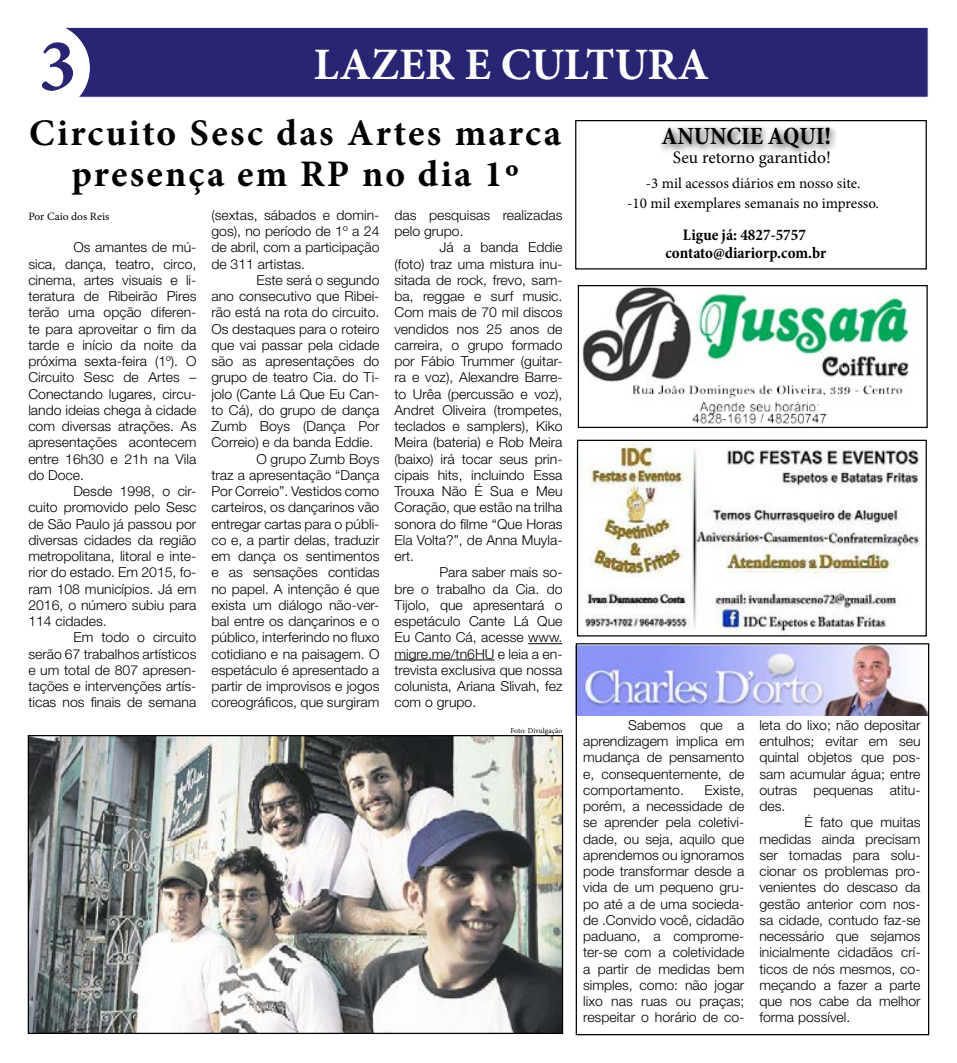
<style>
.page{position:relative;width:957px;height:1063px;background:#fff}
.page>*{position:absolute;margin:0;border:0;box-sizing:border-box;transform-origin:0 0}
.t1{font:700 75px "Minion Pro";color:#282572}
.t2{font:700 45px "Minion Pro";color:#fff}
.t3{font:700 37.5px/40px "Minion Pro";letter-spacing:.06em;color:#000;text-align:center}
.t4{font:700 condensed 25px "Minion Pro";color:#000}
.t5{font:17.5px "Minion Pro";color:#000}
.t6{font:700 condensed 16.25px/18.1px "Minion Pro";color:#000;text-align:center}
.t7{font:15px/20px "Minion Pro";color:#000;text-align:center}
.t8{font:300 13.75px/16.2px "Helvetica Neue LT Std";color:#000;text-align:justify}
.t9{font:11.25px "Minion Pro";color:#000}
.t10{font:7.5px "Minion Pro";letter-spacing:.005em;color:#000}
</style>
<div class="page">
<div style="left:64px;top:27px;width:865px;height:71px;background:#282572"></div>
<div style="left:0;top:24px;width:89px;height:88px;background:#fff;border-radius:50%"></div>
<div style="left:575px;top:120px;width:352px;height:150px;background:#fff;border:1px solid #000"></div>
<img style="left:582px;top:287px;width:327px;height:137px">
<div style="left:578px;top:285px;width:349px;height:143px;border:1px solid #000"></div>
<img style="left:585px;top:442px;width:339px;height:193px">
<div style="left:577px;top:440px;width:350px;height:197px;border:1px solid #000"></div>
<img style="left:575px;top:645px;width:352px;height:71px">
<div style="left:576px;top:643px;width:353px;height:392px;border:1px solid #000"></div>
<div style="left:657px;top:123px;width:180px;height:34px;background:#000;opacity:.75"></div>
<img style="left:30px;top:737px;width:531px;height:295px">
<div style="left:28px;top:735px;width:535px;height:299px;border:1px solid #000"></div>
<hr style="left:528px;top:643px;width:34px;height:1px;background:#000">
<hr style="left:394px;top:660px;width:100px;height:1px;background:#000">
<h1 class="t1" style="left:39px;top:13px;width:39px">3</h1>
<h2 class="t2" style="left:314px;top:33px;width:397px">LAZER E CULTURA</h2>
<h3 class="t3" style="left:29px;top:113px;width:533px">Circuito Sesc das Artes marca presença em RP no dia 1º</h3>
<p class="t9" style="left:28px;top:209px;width:82px">Por Caio dos Reis</p>
<p class="t8" style="left:28px;top:239px;width:170px;text-indent:45px">Os amantes de mú&shy;sica, dança, teatro, circo, cinema, artes visuais e li&shy;teratura de Ribeirão Pires terão uma opção diferen&shy;te para aproveitar o fim da tarde e início da noite da próxima sexta-feira (1º). O Circuito Sesc de Artes – Conectando lugares, circu&shy;lando ideias chega à cidade com diversas atrações. As apresentações acontecem entre 16h30 e 21h na Vila do Doce.</p>
<p class="t8" style="left:28px;top:483px;width:170px;text-indent:45px">Desde 1998, o cir&shy;cuito promovido pelo Sesc de São Paulo já passou por diversas cidades da região metropolitana, litoral e inte&shy;rior do estado. Em 2015, fo&shy;ram 108 municípios. Já em 2016, o número subiu para 114 cidades.</p>
<p class="t8" style="left:28px;top:629px;width:170px;text-indent:45px">Em todo o circuito serão 67 trabalhos artísticos e um total de 807 apresen&shy;tações e intervenções artís&shy;ticas nos finais de semana</p>
<p class="t8" style="left:211px;top:207px;width:170px">(sextas, sábados e domin&shy;gos), no período de 1º a 24 de abril, com a participação de 311 artistas.</p>
<p class="t8" style="left:256px;top:272px;width:125px">Este será o segundo</p>
<p class="t8" style="left:211px;top:288px;width:170px">ano consecutivo que Ribei-</p>
<p class="t8" style="left:211px;top:304px;width:170px">rão está na rota do circuito.</p>
<p class="t8" style="left:211px;top:320px;width:170px">Os destaques para o roteiro</p>
<p class="t8" style="left:211px;top:337px;width:169px">que vai passar pela cidade</p>
<p class="t8" style="left:211px;top:353px;width:169px">são as apresentações do</p>
<p class="t8" style="left:211px;top:369px;width:170px">grupo de teatro Cia. do Ti-</p>
<p class="t8" style="left:211px;top:385px;width:170px">jolo (Cante Lá Que Eu Can-</p>
<p class="t8" style="left:211px;top:402px;width:169px">to Cá), do grupo de dança</p>
<p class="t8" style="left:211px;top:418px;width:169px">Zumb Boys (Dança Por</p>
<p class="t8" style="left:211px;top:434px;width:163px">Correio) e da banda Eddie.</p>
<p class="t8" style="left:256px;top:450px;width:125px">O grupo Zumb Boys</p>
<p class="t8" style="left:211px;top:467px;width:170px">traz a apresentação “Dança</p>
<p class="t8" style="left:211px;top:483px;width:169px">Por Correio”. Vestidos como</p>
<p class="t8" style="left:211px;top:499px;width:169px">carteiros, os dançarinos vão</p>
<p class="t8" style="left:211px;top:515px;width:170px">entregar cartas para o públi-</p>
<p class="t8" style="left:211px;top:532px;width:170px">co e, a partir delas, traduzir</p>
<p class="t8" style="left:211px;top:548px;width:170px">em dança os sentimentos</p>
<p class="t8" style="left:211px;top:564px;width:170px">e as sensações contidas</p>
<p class="t8" style="left:211px;top:580px;width:170px">no papel. A intenção é que</p>
<p class="t8" style="left:211px;top:597px;width:170px">exista um diálogo não-ver-</p>
<p class="t8" style="left:211px;top:613px;width:170px">bal entre os dançarinos e o</p>
<p class="t8" style="left:211px;top:629px;width:170px">público, interferindo no fluxo</p>
<p class="t8" style="left:211px;top:645px;width:170px">cotidiano e na paisagem. O</p>
<p class="t8" style="left:211px;top:662px;width:170px">espetáculo é apresentado a</p>
<p class="t8" style="left:211px;top:678px;width:169px">partir de improvisos e jogos</p>
<p class="t8" style="left:211px;top:694px;width:169px">coreográficos, que surgiram</p>
<p class="t8" style="left:394px;top:207px;width:169px">das pesquisas realizadas pelo grupo.</p>
<p class="t8" style="left:394px;top:239px;width:170px;text-indent:45px">Já a banda Eddie (foto) traz uma mistura inu&shy;sitada de rock, frevo, sam&shy;ba, reggae e surf music.<br>Com mais de 70 mil discos vendidos nos 25 anos de carreira, o grupo formado por Fábio Trummer (guitar&shy;ra e voz), Alexandre Barre&shy;to Urêa (percussão e voz), Andret Oliveira (trompetes, teclados e samplers), Kiko Meira (bateria) e Rob Meira (baixo) irá tocar seus prin&shy;cipais hits, incluindo Essa Trouxa Não É Sua e Meu Coração, que estão na trilha sonora do filme “Que Horas Ela Volta?”, de Anna Muyla&shy;ert.</p>
<p class="t8" style="left:394px;top:564px;width:170px;text-indent:45px">Para saber mais so&shy;bre o trabalho da Cia. do Tijolo, que apresentará o espetáculo Cante Lá Que Eu Canto Cá, acesse www. migre.me/tn6HU e leia a en&shy;trevista exclusiva que nossa colunista, Ariana Slivah, fez com o grupo.</p>
<p class="t10" style="left:510px;top:725px;width:53px">Foto: Divulgação</p>
<h3 class="t4" style="left:661px;top:119px;width:171px">ANUNCIE AQUI!</h3>
<p class="t7" style="left:627px;top:173px;width:253px">-3 mil acessos diários em nosso site.<br>-10 mil exemplares semanais no impresso.</p>
<p class="t6" style="left:665px;top:225px;width:162px">Ligue já: 4827-5757 contato@diariorp.com.br</p>
<p class="t5" style="left:673px;top:145px;width:159px">Seu retorno garantido!</p>
<p class="t8" style="left:583px;top:717px;width:163px;text-indent:45px">Sabemos que a aprendizagem implica em mudança de pensamento e, consequentemente, de comportamento.</p>
<p class="t8" style="left:583px;top:782px;width:163px;text-indent:121px">Existe, porém, a necessidade de se aprender pela coletivi&shy;dade, ou seja, aquilo que aprendemos ou ignoramos pode transformar desde a vida de um pequeno gru&shy;po até a de uma socieda&shy;de .Convido você, cidadão paduano, a comprome&shy;ter-se com a coletividade a partir de medidas bem simples, como: não jogar lixo nas ruas ou praças; respeitar o horário de co-</p>
<p class="t8" style="left:759px;top:717px;width:163px">leta do lixo; não depositar entulhos; evitar em seu quintal objetos que pos&shy;sam acumular água; entre outras pequenas atitu&shy;des.</p>
<p class="t8" style="left:759px;top:814px;width:163px;text-indent:45px">É fato que muitas medidas ainda precisam ser tomadas para solu&shy;cionar os problemas pro&shy;venientes do descaso da gestão anterior com nos&shy;sa cidade, contudo faz-se necessário que sejamos inicialmente cidadãos crí&shy;ticos de nós mesmos, co&shy;meçando a fazer a parte que nos cabe da melhor forma possível.</p>
</div>
